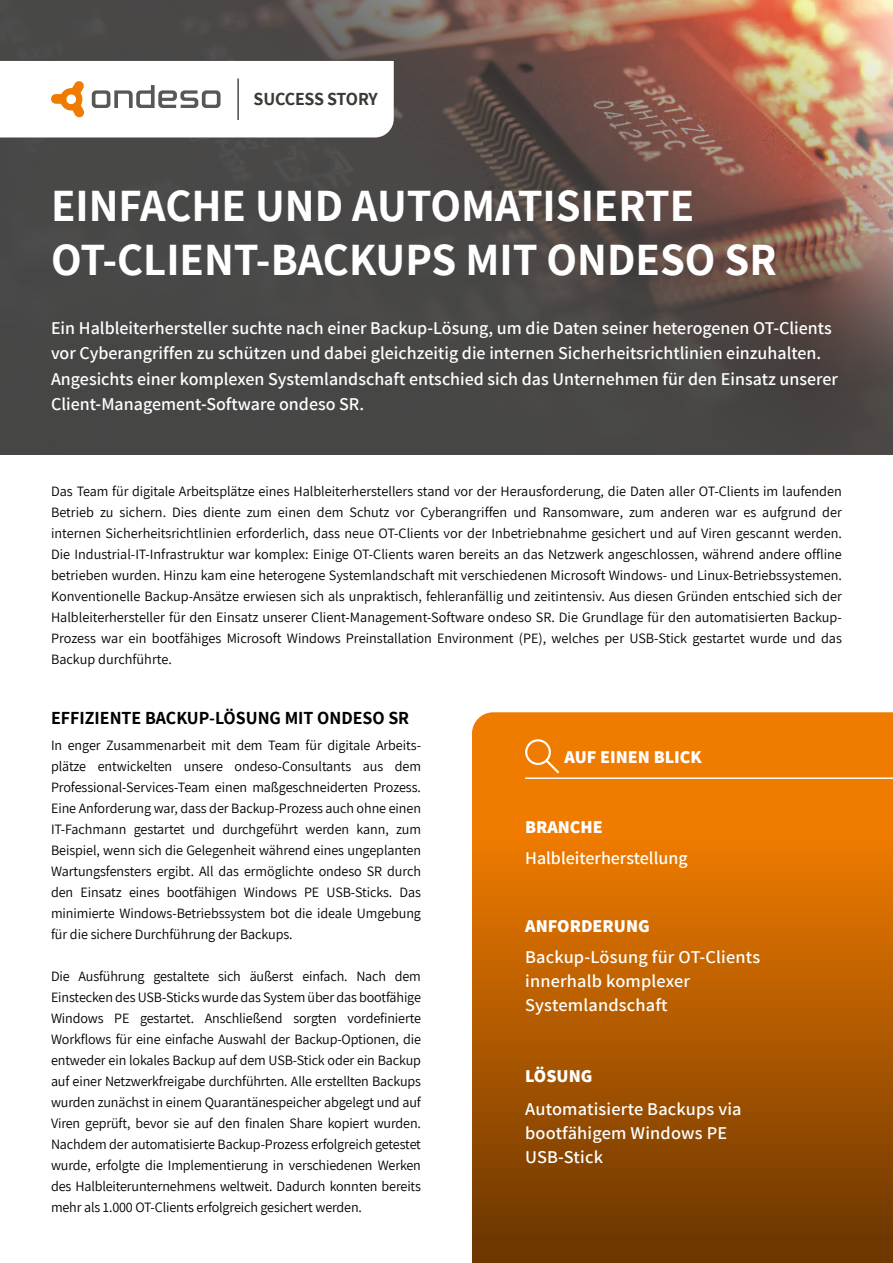
<style>
.page{position:relative;width:893px;height:1263px;background:#fff}
.page>*{position:absolute;margin:0;border:0;box-sizing:border-box;transform-origin:0 0}
.t1{font:700 45px/54px "Assistant";color:#fff}
.t2{font:600 18px/24px "Assistant";color:#fff}
.t3{font:800 18px "Assistant";color:#fff}
.t4{font:700 18px "Assistant";color:#000}
.t5{font:700 18px "Assistant";letter-spacing:-.015em;color:#3c3935}
.t6{font:14.25px/21px "Assistant";letter-spacing:-.005em;color:#000;text-align:justify}
</style>
<div class="page">
<div style="left:472px;top:712px;width:421px;height:92px;background:#ef7b00"></div>
<img style="left:735px;top:0;width:158px;height:455px">
<svg style="left:0;top:0;width:735px;height:455px;fill:#494846"></svg>
<svg style="left:0;top:61px;width:394px;height:76px"></svg>
<div style="left:472px;top:804px;width:421px;height:459px;background:linear-gradient(to bottom,#f77f00,#693400)"></div>
<hr style="left:237px;top:78px;width:2px;height:42px;background:#4a4a49">
<hr style="left:525px;top:777px;width:368px;height:2px;background:#fff">
<svg style="left:525px;top:739px;width:34px;height:34px"></svg>
<p class="t5" style="left:254px;top:87px;width:126px">SUCCESS STORY</p>
<h1 class="t1" style="left:51px;top:177px;width:727px">EINFACHE UND AUTOMATISIERTE<br>OT-CLIENT-BACKUPS MIT ONDESO SR</h1>
<p class="t2" style="left:51px;top:314px;width:789px;line-height:25.5px">Ein Halbleiterhersteller suchte nach einer Backup-Lösung, um die Daten seiner heterogenen OT-Clients vor Cyberangriffen zu schützen und dabei gleichzeitig die internen Sicherheitsrichtlinien einzuhalten.<br>Angesichts einer komplexen Systemlandschaft entschied sich das Unternehmen für den Einsatz unserer Client-Management-Software ondeso SR.</p>
<p class="t6" style="left:51px;top:480px;width:792px">Das Team für digitale Arbeitsplätze eines Halbleiterherstellers stand vor der Herausforderung, die Daten aller OT-Clients im laufenden Betrieb zu sichern. Dies diente zum einen dem Schutz vor Cyberangriffen und Ransomware, zum anderen war es aufgrund der internen Sicherheitsrichtlinien erforderlich, dass neue OT-Clients vor der Inbetriebnahme gesichert und auf Viren gescannt werden.<br>Die Industrial-IT-Infrastruktur war komplex: Einige OT-Clients waren bereits an das Netzwerk angeschlossen, während andere offline betrieben wurden. Hinzu kam eine heterogene Systemlandschaft mit verschiedenen Microsoft Windows- und Linux-Betriebssystemen.<br>Konventionelle Backup-Ansätze erwiesen sich als unpraktisch, fehleranfällig und zeitintensiv. Aus diesen Gründen entschied sich der Halbleiterhersteller für den Einsatz unserer Client-Management-Software ondeso SR. Die Grundlage für den automatisierten Backup-Prozess war ein bootfähiges Microsoft Windows Preinstallation Environment (PE), welches per USB-Stick gestartet wurde und das Backup durchführte.</p>
<p class="t4" style="left:51px;top:706px;width:360px">EFFIZIENTE BACKUP-LÖSUNG MIT ONDESO SR</p>
<p class="t6" style="left:51px;top:734px;width:371px">In enger Zusammenarbeit mit dem Team für digitale Arbeits&shy;plätze entwickelten unsere ondeso-Consultants aus dem Professional-Services-Team einen maßgeschneiderten Prozess.<br>Eine Anforderung war, dass der Backup-Prozess auch ohne einen IT-Fachmann gestartet und durchgeführt werden kann, zum Beispiel, wenn sich die Gelegenheit während eines ungeplanten Wartungsfensters ergibt. All das ermöglichte ondeso SR durch den Einsatz eines bootfähigen Windows PE USB-Sticks. Das minimierte Windows-Betriebssystem bot die ideale Umgebung für die sichere Durchführung der Backups.</p>
<p class="t6" style="left:51px;top:965px;width:371px">Die Ausführung gestaltete sich äußerst einfach. Nach dem Einstecken des USB-Sticks wurde das System über das bootfähige Windows PE gestartet. Anschließend sorgten vordefinierte Workflows für eine einfache Auswahl der Backup-Optionen, die entweder ein lokales Backup auf dem USB-Stick oder ein Backup auf einer Netzwerkfreigabe durchführten. Alle erstellten Backups wurden zunächst in einem Quarantänespeicher abgelegt und auf Viren geprüft, bevor sie auf den finalen Share kopiert wurden.<br>Nachdem der automatisierte Backup-Prozess erfolgreich getestet wurde, erfolgte die Implementierung in verschiedenen Werken des Halbleiterunternehmens weltweit. Dadurch konnten bereits mehr als 1.000 OT-Clients erfolgreich gesichert werden.</p>
<p class="t3" style="left:564px;top:745px;width:139px">AUF EINEN BLICK</p>
<p class="t3" style="left:525px;top:814px;width:79px">BRANCHE</p>
<p class="t2" style="left:525px;top:845px;width:164px">Halbleiterherstellung</p>
<p class="t3" style="left:525px;top:913px;width:126px">ANFORDERUNG</p>
<p class="t2" style="left:525px;top:944px;width:237px">Backup-Lösung für OT-Clients innerhalb komplexer<br>Systemlandschaft</p>
<p class="t3" style="left:525px;top:1063px;width:69px">LÖSUNG</p>
<p class="t2" style="left:525px;top:1096px;width:218px">Automatisierte Backups via bootfähigem Windows PE<br>USB-Stick</p>
</div>
